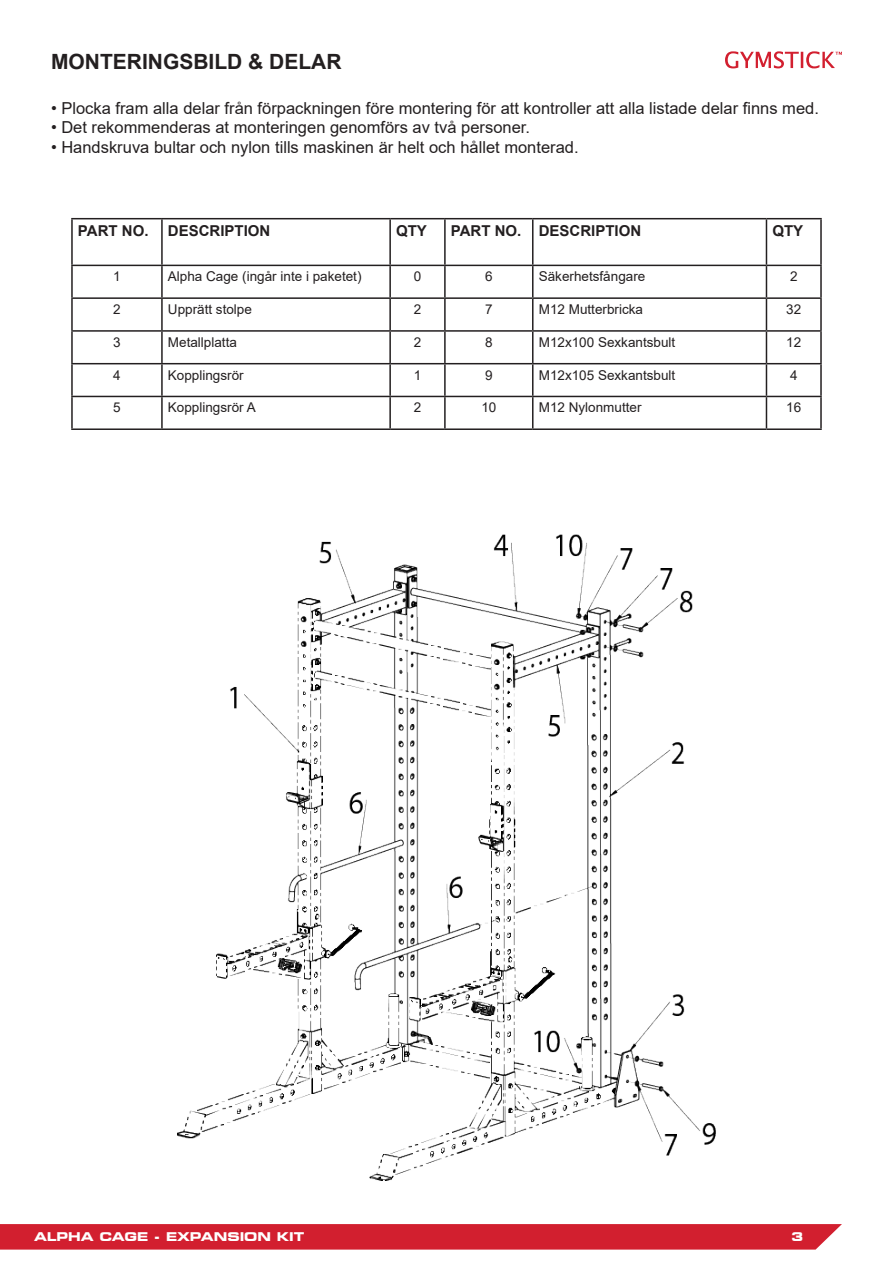
<style>
.page{position:relative;width:893px;height:1263px;background:#fff}
.page>*{position:absolute;margin:0;border:0;box-sizing:border-box;transform-origin:0 0}
.t1{font:700 21px "Arial";color:#231f20}
.t2{font:16.5px "Arial";color:#231f20}
.t3{font:700 15px "Arial";color:#231f20}
.t4{font:13.5px "Arial";color:#231f20}
.t5{font:700 expanded 12px "Square 721 BT";color:#fff}
</style>
<div class="page">
<div style="left:0;top:1224px;width:842px;height:25px;background:#d21f2f"></div>
<svg style="left:725px;top:51px;width:117px;height:17px"></svg>
<img style="left:177px;top:534px;width:539px;height:647px">
<hr style="left:71px;top:218px;width:91px;height:1px;background:#231f20">
<hr style="left:71px;top:219px;width:2px;height:46px;background:#231f20">
<hr style="left:162px;top:218px;width:228px;height:1px;background:#231f20">
<hr style="left:161px;top:219px;width:2px;height:46px;background:#231f20">
<hr style="left:390px;top:218px;width:55px;height:1px;background:#231f20">
<hr style="left:389px;top:219px;width:2px;height:46px;background:#231f20">
<hr style="left:445px;top:218px;width:88px;height:1px;background:#231f20">
<hr style="left:444px;top:219px;width:2px;height:46px;background:#231f20">
<hr style="left:533px;top:218px;width:233px;height:1px;background:#231f20">
<hr style="left:532px;top:219px;width:1px;height:46px;background:#231f20">
<hr style="left:766px;top:218px;width:56px;height:1px;background:#231f20">
<hr style="left:766px;top:219px;width:1px;height:46px;background:#231f20">
<hr style="left:820px;top:219px;width:2px;height:46px;background:#231f20">
<hr style="left:71px;top:265px;width:91px;height:1px;background:#231f20">
<hr style="left:71px;top:266px;width:2px;height:31px;background:#231f20">
<hr style="left:162px;top:265px;width:228px;height:1px;background:#231f20">
<hr style="left:161px;top:266px;width:2px;height:31px;background:#231f20">
<hr style="left:390px;top:265px;width:55px;height:1px;background:#231f20">
<hr style="left:389px;top:266px;width:2px;height:31px;background:#231f20">
<hr style="left:445px;top:265px;width:88px;height:1px;background:#231f20">
<hr style="left:444px;top:266px;width:2px;height:31px;background:#231f20">
<hr style="left:533px;top:265px;width:233px;height:1px;background:#231f20">
<hr style="left:532px;top:266px;width:1px;height:31px;background:#231f20">
<hr style="left:766px;top:265px;width:56px;height:1px;background:#231f20">
<hr style="left:766px;top:266px;width:1px;height:31px;background:#231f20">
<hr style="left:820px;top:266px;width:2px;height:31px;background:#231f20">
<hr style="left:71px;top:297px;width:91px;height:2px;background:#231f20">
<hr style="left:71px;top:299px;width:2px;height:31px;background:#231f20">
<hr style="left:162px;top:297px;width:228px;height:2px;background:#231f20">
<hr style="left:161px;top:299px;width:2px;height:31px;background:#231f20">
<hr style="left:390px;top:297px;width:55px;height:2px;background:#231f20">
<hr style="left:389px;top:299px;width:2px;height:31px;background:#231f20">
<hr style="left:445px;top:297px;width:88px;height:2px;background:#231f20">
<hr style="left:444px;top:299px;width:2px;height:31px;background:#231f20">
<hr style="left:533px;top:297px;width:233px;height:2px;background:#231f20">
<hr style="left:532px;top:299px;width:1px;height:31px;background:#231f20">
<hr style="left:766px;top:297px;width:56px;height:2px;background:#231f20">
<hr style="left:766px;top:299px;width:1px;height:31px;background:#231f20">
<hr style="left:820px;top:299px;width:2px;height:31px;background:#231f20">
<hr style="left:71px;top:330px;width:91px;height:2px;background:#231f20">
<hr style="left:71px;top:332px;width:2px;height:31px;background:#231f20">
<hr style="left:162px;top:330px;width:228px;height:2px;background:#231f20">
<hr style="left:161px;top:332px;width:2px;height:31px;background:#231f20">
<hr style="left:390px;top:330px;width:55px;height:2px;background:#231f20">
<hr style="left:389px;top:332px;width:2px;height:31px;background:#231f20">
<hr style="left:445px;top:330px;width:88px;height:2px;background:#231f20">
<hr style="left:444px;top:332px;width:2px;height:31px;background:#231f20">
<hr style="left:533px;top:330px;width:233px;height:2px;background:#231f20">
<hr style="left:532px;top:332px;width:1px;height:31px;background:#231f20">
<hr style="left:766px;top:330px;width:56px;height:2px;background:#231f20">
<hr style="left:766px;top:332px;width:1px;height:31px;background:#231f20">
<hr style="left:820px;top:332px;width:2px;height:31px;background:#231f20">
<hr style="left:71px;top:363px;width:91px;height:1px;background:#231f20">
<hr style="left:71px;top:364px;width:2px;height:32px;background:#231f20">
<hr style="left:162px;top:363px;width:228px;height:1px;background:#231f20">
<hr style="left:161px;top:364px;width:2px;height:32px;background:#231f20">
<hr style="left:390px;top:363px;width:55px;height:1px;background:#231f20">
<hr style="left:389px;top:364px;width:2px;height:32px;background:#231f20">
<hr style="left:445px;top:363px;width:88px;height:1px;background:#231f20">
<hr style="left:444px;top:364px;width:2px;height:32px;background:#231f20">
<hr style="left:533px;top:363px;width:233px;height:1px;background:#231f20">
<hr style="left:532px;top:364px;width:1px;height:32px;background:#231f20">
<hr style="left:766px;top:363px;width:56px;height:1px;background:#231f20">
<hr style="left:766px;top:364px;width:1px;height:32px;background:#231f20">
<hr style="left:820px;top:364px;width:2px;height:32px;background:#231f20">
<hr style="left:71px;top:396px;width:91px;height:1px;background:#231f20">
<hr style="left:71px;top:397px;width:2px;height:31px;background:#231f20">
<hr style="left:162px;top:396px;width:228px;height:1px;background:#231f20">
<hr style="left:161px;top:397px;width:2px;height:31px;background:#231f20">
<hr style="left:390px;top:396px;width:55px;height:1px;background:#231f20">
<hr style="left:389px;top:397px;width:2px;height:31px;background:#231f20">
<hr style="left:445px;top:396px;width:88px;height:1px;background:#231f20">
<hr style="left:444px;top:397px;width:2px;height:31px;background:#231f20">
<hr style="left:533px;top:396px;width:233px;height:1px;background:#231f20">
<hr style="left:532px;top:397px;width:1px;height:31px;background:#231f20">
<hr style="left:766px;top:396px;width:56px;height:1px;background:#231f20">
<hr style="left:766px;top:397px;width:1px;height:31px;background:#231f20">
<hr style="left:820px;top:397px;width:2px;height:31px;background:#231f20">
<hr style="left:71px;top:428px;width:91px;height:2px;background:#231f20">
<hr style="left:162px;top:428px;width:228px;height:2px;background:#231f20">
<hr style="left:390px;top:428px;width:55px;height:2px;background:#231f20">
<hr style="left:445px;top:428px;width:88px;height:2px;background:#231f20">
<hr style="left:533px;top:428px;width:233px;height:2px;background:#231f20">
<hr style="left:766px;top:428px;width:56px;height:2px;background:#231f20">
<p class="t1" style="left:51px;top:46px;width:292px">MONTERINGSBILD &amp; DELAR</p>
<p class="t2" style="left:51px;top:96px;width:769px">• Plocka fram alla delar från förpackningen före montering för att kontroller att alla listade delar finns med.</p>
<p class="t2" style="left:51px;top:116px;width:481px">• Det rekommenderas at monteringen genomförs av två personer.</p>
<p class="t2" style="left:51px;top:136px;width:529px">• Handskruva bultar och nylon tills maskinen är helt och hållet monterad.</p>
<p class="t3" style="left:78px;top:220px;width:72px">PART NO.</p>
<p class="t3" style="left:168px;top:220px;width:104px">DESCRIPTION</p>
<p class="t3" style="left:396px;top:220px;width:32px">QTY</p>
<p class="t3" style="left:451px;top:220px;width:72px">PART NO.</p>
<p class="t3" style="left:539px;top:220px;width:104px">DESCRIPTION</p>
<p class="t3" style="left:772px;top:220px;width:32px">QTY</p>
<p class="t4" style="left:113px;top:267px;width:9px">1</p>
<p class="t4" style="left:168px;top:267px;width:195px">Alpha Cage (ingår inte i paketet)</p>
<p class="t4" style="left:414px;top:267px;width:9px">0</p>
<p class="t4" style="left:485px;top:267px;width:9px">6</p>
<p class="t4" style="left:539px;top:267px;width:108px">Säkerhetsfångare</p>
<p class="t4" style="left:790px;top:267px;width:9px">2</p>
<p class="t4" style="left:113px;top:300px;width:9px">2</p>
<p class="t4" style="left:168px;top:300px;width:86px">Upprätt stolpe</p>
<p class="t4" style="left:414px;top:300px;width:9px">2</p>
<p class="t4" style="left:485px;top:300px;width:9px">7</p>
<p class="t4" style="left:539px;top:300px;width:106px">M12 Mutterbricka</p>
<p class="t4" style="left:786px;top:300px;width:17px">32</p>
<p class="t4" style="left:113px;top:333px;width:9px">3</p>
<p class="t4" style="left:168px;top:333px;width:71px">Metallplatta</p>
<p class="t4" style="left:414px;top:333px;width:9px">2</p>
<p class="t4" style="left:485px;top:333px;width:9px">8</p>
<p class="t4" style="left:539px;top:333px;width:138px">M12x100 Sexkantsbult</p>
<p class="t4" style="left:786px;top:333px;width:17px">12</p>
<p class="t4" style="left:113px;top:365px;width:9px">4</p>
<p class="t4" style="left:168px;top:365px;width:77px">Kopplingsrör</p>
<p class="t4" style="left:414px;top:365px;width:9px">1</p>
<p class="t4" style="left:485px;top:365px;width:9px">9</p>
<p class="t4" style="left:539px;top:365px;width:138px">M12x105 Sexkantsbult</p>
<p class="t4" style="left:790px;top:365px;width:9px">4</p>
<p class="t4" style="left:113px;top:398px;width:9px">5</p>
<p class="t4" style="left:168px;top:398px;width:89px">Kopplingsrör A</p>
<p class="t4" style="left:414px;top:398px;width:9px">2</p>
<p class="t4" style="left:481px;top:398px;width:17px">10</p>
<p class="t4" style="left:539px;top:398px;width:104px">M12 Nylonmutter</p>
<p class="t4" style="left:786px;top:398px;width:17px">16</p>
<p class="t5" style="left:34px;top:1230px;width:272px">ALPHA CAGE - EXPANSION KIT</p>
<p class="t5" style="left:791px;top:1230px;width:13px">3</p>
</div>
